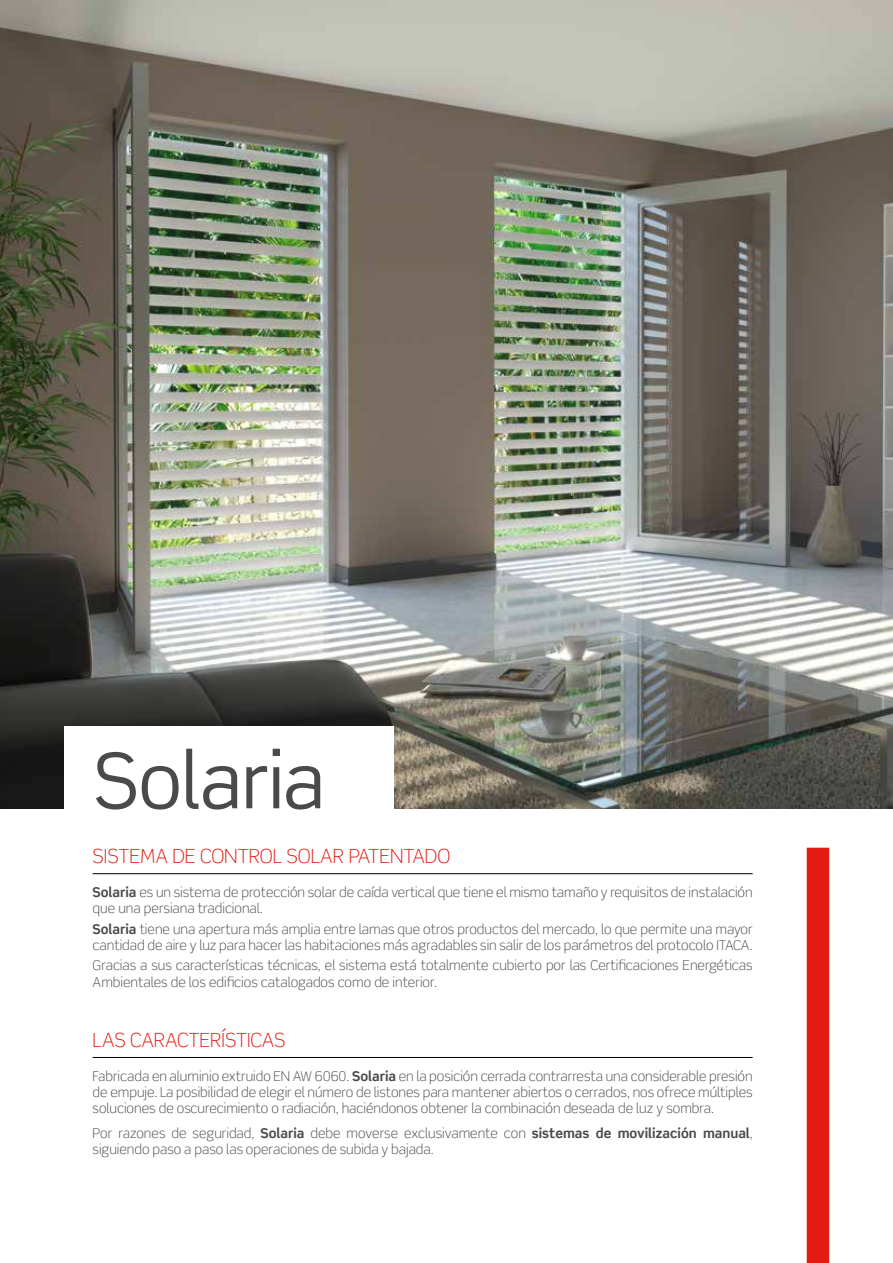
<style>
.page{position:relative;width:893px;height:1263px;background:#fff}
.page>*{position:absolute;margin:0;border:0;box-sizing:border-box;transform-origin:0 0}
.t1{font:76.5px "Scene Std";letter-spacing:-.015em;color:#4a4a49}
.t2{font:300 19.5px "Scene Std";color:#e41b13}
.t3{font:300 13.5px/16.2px "Scene Std";color:#4a4a49}
.s1{font-weight:700}
</style>
<div class="page">
<img style="left:0;top:0;width:893px;height:808px">
<div style="left:64px;top:726px;width:329px;height:176px;background:#fff"></div>
<hr style="left:93px;top:873px;width:660px;height:1px;background:#000">
<hr style="left:93px;top:1057px;width:660px;height:1px;background:#000">
<div style="left:807px;top:848px;width:22px;height:415px;background:#e41b13"></div>
<h1 class="t1" style="left:93px;top:733px;width:234px">Solaria</h1>
<h2 class="t2" style="left:93px;top:844px;width:359px">SISTEMA DE CONTROL SOLAR PATENTADO</h2>
<p class="t3" style="left:93px;top:884px;width:661px"><span class="s1">Solaria</span> es un sistema de protección solar de caída vertical que tiene el mismo tamaño y requisitos de instalación que una persiana tradicional.</p>
<p class="t3" style="left:93px;top:921px;width:661px"><span class="s1">Solaria</span> tiene una apertura más amplia entre lamas que otros productos del mercado, lo que permite una mayor cantidad de aire y luz para hacer las habitaciones más agradables sin salir de los parámetros del protocolo ITACA.</p>
<p class="t3" style="left:93px;top:958px;width:661px">Gracias a sus características técnicas, el sistema está totalmente cubierto por las Certificaciones Energéticas<br>Ambientales de los edificios catalogados como de interior.</p>
<h2 class="t2" style="left:93px;top:1028px;width:194px">LAS CARACTERÍSTICAS</h2>
<p class="t3" style="left:93px;top:1068px;width:662px;text-align:justify">Fabricada en aluminio extruido EN AW 6060. <span class="s1">Solaria</span> en la posición cerrada contrarresta una considerable presión de empuje. La posibilidad de elegir el número de listones para mantener abiertos o cerrados, nos ofrece múltiples soluciones de oscurecimiento o radiación, haciéndonos obtener la combinación deseada de luz y sombra.</p>
<p class="t3" style="left:93px;top:1125px;width:661px">Por razones de seguridad, <span class="s1">Solaria</span> debe moverse exclusivamente con <span class="s1">sistemas de movilización manual</span>, siguiendo paso a paso las operaciones de subida y bajada.</p>
</div>
